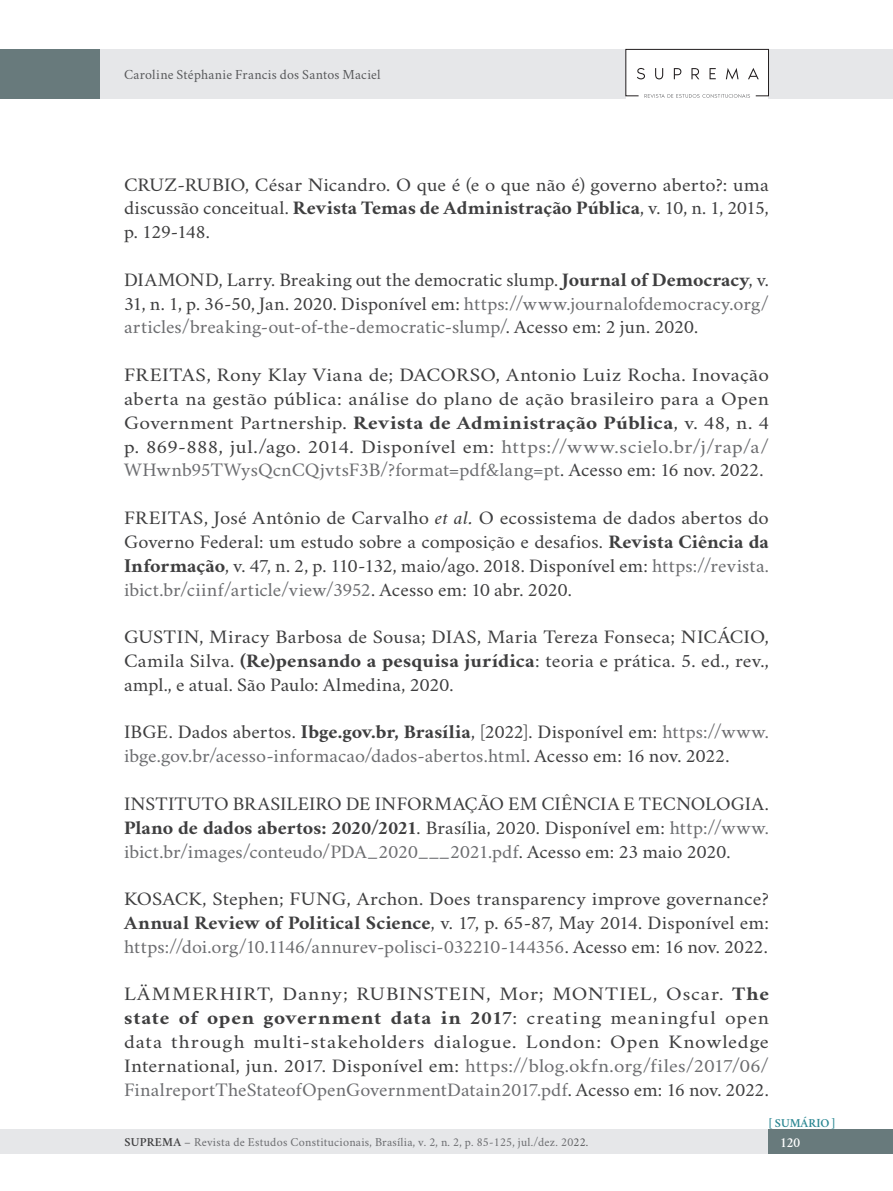
<style>
.page{position:relative;width:893px;height:1191px;background:#fff}
.page>*{position:absolute;margin:0;border:0;box-sizing:border-box;transform-origin:0 0}
.TEXTO_CORRIDO_SEM_T{font:19.25px/23.8px "Crimson";color:#3e3e3f;text-align:justify;scale:1.08 1}
.TEXTO_CORRIDO_SEM_T-2{font:19.25px/23.8px "Crimson";color:#3e3e3f;text-align:justify;scale:1.11 1}
.TEXTO_CORRIDO_SEM_T-3{font:19.25px/23.8px "Crimson";color:#3e3e3f;text-align:justify;scale:1.04 1}
.TEXTO_CORRIDO_SEM_T-4{font:19.25px/23.8px "Crimson";color:#3e3e3f;scale:1.05 1}
.TEXTO_CORRIDO_SEM_T-5{font:19.25px/23.8px "Crimson";color:#3e3e3f;text-align:justify;scale:1.07 1}
.t1{font:14px "Crimson";letter-spacing:.015em;color:#57585a}
.t2{font:600 14px "Crimson";color:#fff}
.t3{font:12.25px "Crimson";letter-spacing:.02em;color:#6c6d70}
.t4{font:600 12.25px "Crimson";color:#2a8792}
.s1{font-weight:700}
.s2{color:#6c6d70}
.s3{font-style:italic}
.s4{font-weight:600;color:#3e3e3f}
.s5{color:#57585a}
</style>
<div class="page">
<div style="left:0;top:1129px;width:790px;height:25px;background:#e6e7e9"></div>
<div style="left:0;top:49px;width:892px;height:50px;background:#e6e7e9"></div>
<div style="left:768px;top:1129px;width:124px;height:25px;background:#687a7c"></div>
<div style="left:0;top:49px;width:99px;height:50px;background:#687a7c"></div>
<div style="left:626px;top:50px;width:142px;height:49px;background:#fff"></div>
<svg style="left:625px;top:48px;width:144px;height:50px"></svg>
<p class="t1" style="left:124px;top:64px;width:258px">Caroline Stéphanie Francis dos Santos Maciel</p>
<p class="TEXTO_CORRIDO_SEM_T-5" style="left:124px;top:170px;width:604px">CRUZ-RUBIO, César Nicandro. O que é (e o que não é) governo aberto?: uma discussão conceitual. <span class="s1">Revista Temas de Administração Pública</span>, v. 10, n. 1, 2015, p. 129-148.</p>
<p class="TEXTO_CORRIDO_SEM_T-3" style="left:124px;top:265px;width:622px">DIAMOND, Larry. Breaking out the democratic slump. <span class="s1">Journal of Democracy</span>, v.<br>31, n. 1, p. 36-50, Jan. 2020. Disponível em: <span class="s2">https://www.journalofdemocracy.org/ articles/breaking-out-of-the-democratic-slump/</span>. Acesso em: 2 jun. 2020.</p>
<p class="TEXTO_CORRIDO_SEM_T-2" style="left:124px;top:360px;width:583px">FREITAS, Rony Klay Viana de; DACORSO, Antonio Luiz Rocha. Inovação aberta na gestão pública: análise do plano de ação brasileiro para a Open Government Partnership. <span class="s1">Revista de Administração Pública</span>, v. 48, n. 4 p. 869-888, jul./ago. 2014. Disponível em: <span class="s2">https://www.scielo.br/j/rap/a/ WHwnb95TWysQcnCQjvtsF3B/?format=pdf&amp;lang=pt</span>. Acesso em: 16 nov. 2022.</p>
<p class="TEXTO_CORRIDO_SEM_T" style="left:124px;top:503px;width:599px">FREITAS, José Antônio de Carvalho <span class="s3">et al.</span> O ecossistema de dados abertos do Governo Federal: um estudo sobre a composição e desafios. <span class="s1">Revista Ciência da Informação</span>, v. 47, n. 2, p. 110-132, maio/ago. 2018. Disponível em: <span class="s2">https://revista. ibict.br/ciinf/article/view/3952</span>. Acesso em: 10 abr. 2020.</p>
<p class="TEXTO_CORRIDO_SEM_T" style="left:124px;top:622px;width:599px">GUSTIN, Miracy Barbosa de Sousa; DIAS, Maria Tereza Fonseca; NICÁCIO, Camila Silva. <span class="s1">(Re)pensando a pesquisa jurídica</span>: teoria e prática. 5. ed., rev., ampl., e atual. São Paulo: Almedina, 2020.</p>
<p class="TEXTO_CORRIDO_SEM_T-4" style="left:124px;top:718px;width:616px">IBGE. Dados abertos. <span class="s1">Ibge.gov.br, Brasília</span>, [2022]. Disponível em: <span class="s2">https://www. ibge.gov.br/acesso-informacao/dados-abertos.html</span>. Acesso em: 16 nov. 2022.</p>
<p class="TEXTO_CORRIDO_SEM_T-3" style="left:124px;top:789px;width:622px">INSTITUTO BRASILEIRO DE INFORMAÇÃO EM CIÊNCIA E TECNOLOGIA.<br><span class="s1">Plano de dados abertos: 2020/2021</span>. Brasília, 2020. Disponível em: <span class="s2">http://www. ibict.br/images/conteudo/PDA_2020___2021.pdf</span>. Acesso em: 23 maio 2020.</p>
<p class="TEXTO_CORRIDO_SEM_T" style="left:124px;top:884px;width:599px">KOSACK, Stephen; FUNG, Archon. Does transparency improve governance?<br><span class="s1">Annual Review of Political Science</span>, v. 17, p. 65-87, May 2014. Disponível em: <span class="s2">https://doi.org/10.1146/annurev-polisci-032210-144356</span>. Acesso em: 16 nov. 2022.</p>
<p class="TEXTO_CORRIDO_SEM_T-2" style="left:124px;top:980px;width:582px">LÄMMERHIRT, Danny; RUBINSTEIN, Mor; MONTIEL, Oscar. <span class="s1">The state of open government data in 2017</span>: creating meaningful open data through multi-stakeholders dialogue. London: Open Knowledge International, jun. 2017. Disponível em: <span class="s2">https://blog.okfn.org/files/2017/06/ FinalreportTheStateofOpenGovernmentDatain2017.pdf</span>. Acesso em: 16 nov. 2022.</p>
<p class="t4" style="left:769px;top:1114px;width:68px">[ SUMÁRIO ]</p>
<p class="t3" style="left:125px;top:1132px;width:465px"><span class="s4">SUPREMA</span> – Revista de Estudos Constitucionais, Brasília, v. 2, n. 2, p. 85-125, jul./dez. 20<span class="s5">22.</span></p>
<p class="t2" style="left:780px;top:1132px;width:21px">120</p>
</div>
